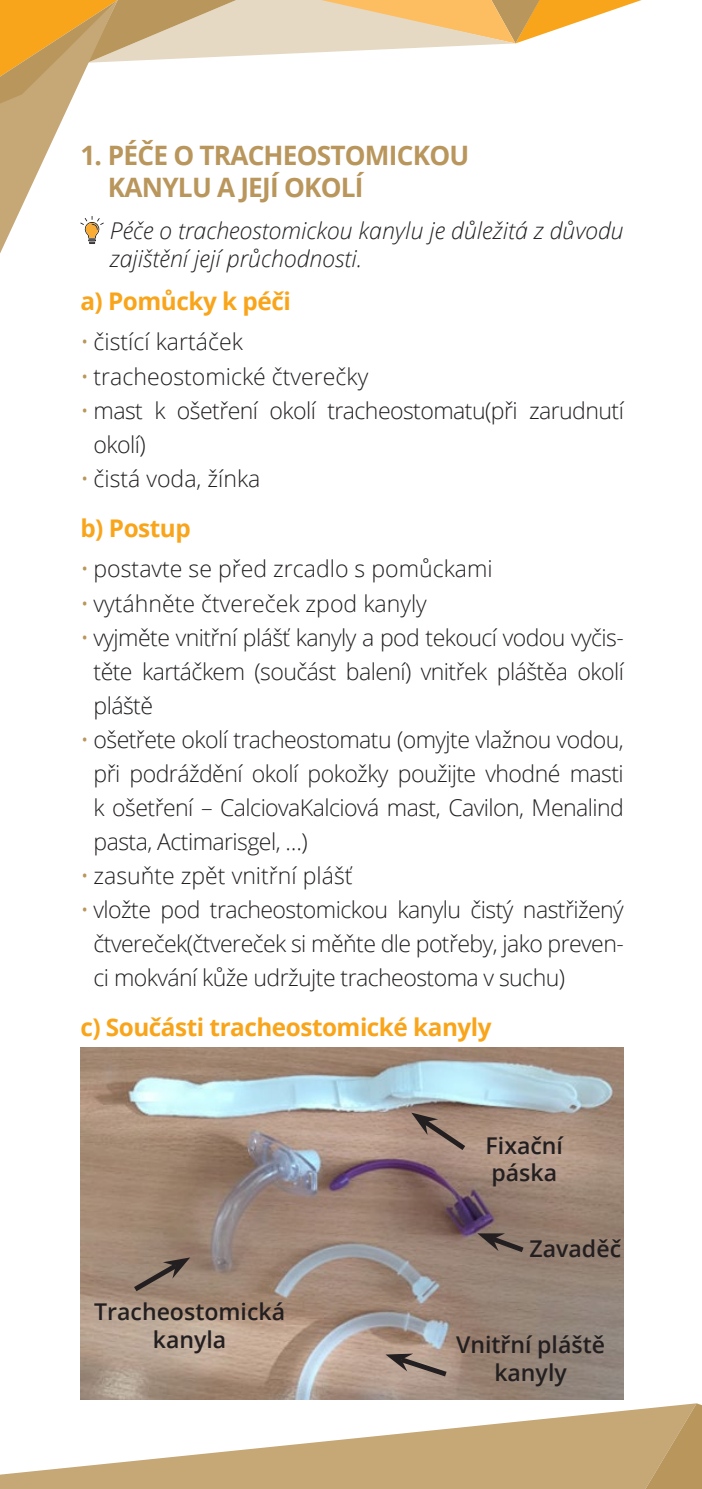
<style>
.page{position:relative;width:702px;height:1489px;background:#fff}
.page>*{position:absolute;margin:0;border:0;box-sizing:border-box;transform-origin:0 0}
.t1{font:700 26.75px/32px "Open Sans";letter-spacing:-.03em;color:#b9965c}
.t2{font:700 24.25px "Open Sans";letter-spacing:-.02em;color:#f9a51b}
.t3{font:300 23px/34px "Open Sans";letter-spacing:-.025em;color:#231f20;text-align:justify}
.t4{font:300 23px "Open Sans";color:#231f20}
.t5{font:italic 300 23px/27.8px "Open Sans";color:#231f20}
.t6{font:600 23px/27.8px "Open Sans";color:#231f20;text-align:center}
.s1{color:#b9965c}
</style>
<div class="page">
<svg style="left:0;top:1408px;width:645px;height:80px;fill:#c6a776"></svg>
<svg style="left:645px;top:1403px;width:57px;height:85px;background:#c1a16d"></svg>
<svg style="left:0;top:0;width:641px;height:253px"></svg>
<img style="left:80px;top:1047px;width:543px;height:352px">
<svg style="left:385px;top:1353px;width:67px;height:27px;background:#98867a"></svg>
<svg style="left:477px;top:1232px;width:52px;height:23px"></svg>
<svg style="left:411px;top:1112px;width:59px;height:42px;background:#967d70"></svg>
<svg style="left:129px;top:1257px;width:61px;height:38px;background:#897667"></svg>
<p class="t1" style="left:108px;top:139px;width:363px;text-indent:-28px">1. PÉČE O TRACHEOSTOMICKOU<br>KANYLU A JEJÍ OKOLÍ</p>
<p class="t5" style="left:110px;top:216px;width:515px">Péče o tracheostomickou kanylu je důležitá z důvodu zajištění její průchodnosti.</p>
<p class="t2" style="left:80px;top:283px;width:212px">a) Pomůcky k péči</p>
<p class="t4" style="left:80px;top:326px;width:164px"><span class="s1">•</span> čistící kartáček</p>
<p class="t4" style="left:80px;top:360px;width:289px"><span class="s1">•</span> tracheostomické čtverečky</p>
<p class="t3" style="left:93px;top:392px;width:532px;text-indent:-13px"><span class="s1">•</span> mast k ošetření okolí tracheostomatu(při zarudnutí okolí)</p>
<p class="t4" style="left:80px;top:462px;width:182px"><span class="s1">•</span> čistá voda, žínka</p>
<p class="t2" style="left:80px;top:510px;width:112px">b) Postup</p>
<p class="t4" style="left:80px;top:553px;width:414px"><span class="s1">•</span> postavte se před zrcadlo s pomůckami</p>
<p class="t4" style="left:80px;top:587px;width:348px"><span class="s1">•</span> vytáhněte čtvereček zpod kanyly</p>
<p class="t3" style="left:93px;top:619px;width:532px;text-indent:-13px"><span class="s1">•</span> vyjměte vnitřní plášť kanyly a pod tekoucí vodou vyčis&shy;těte kartáčkem (součást balení) vnitřek pláštěa okolí pláště</p>
<p class="t3" style="left:93px;top:721px;width:532px;text-indent:-13px"><span class="s1">•</span> ošetřete okolí tracheostomatu (omyjte vlažnou vodou, při podráždění okolí pokožky použijte vhodné masti k ošetření – CalciovaKalciová mast, Cavilon, Menalind pasta, Actimarisgel, …)</p>
<p class="t4" style="left:80px;top:859px;width:273px"><span class="s1">•</span> zasuňte zpět vnitřní plášť</p>
<p class="t3" style="left:93px;top:891px;width:532px;text-indent:-13px"><span class="s1">•</span> vložte pod tracheostomickou kanylu čistý nastřižený čtvereček(čtvereček si měňte dle potřeby, jako preven&shy;ci mokvání kůže udržujte tracheostoma v suchu)</p>
<p class="t2" style="left:80px;top:1009px;width:413px">c) Součásti tracheostomické kanyly</p>
<p class="t6" style="left:485px;top:1130px;width:79px;text-align:left">Fixační páska</p>
<p class="t6" style="left:94px;top:1297px;width:192px">Tracheostomická kanyla</p>
<p class="t6" style="left:529px;top:1234px;width:93px">Zavaděč</p>
<p class="t6" style="left:456px;top:1330px;width:150px">Vnitřní pláště kanyly</p>
</div>
